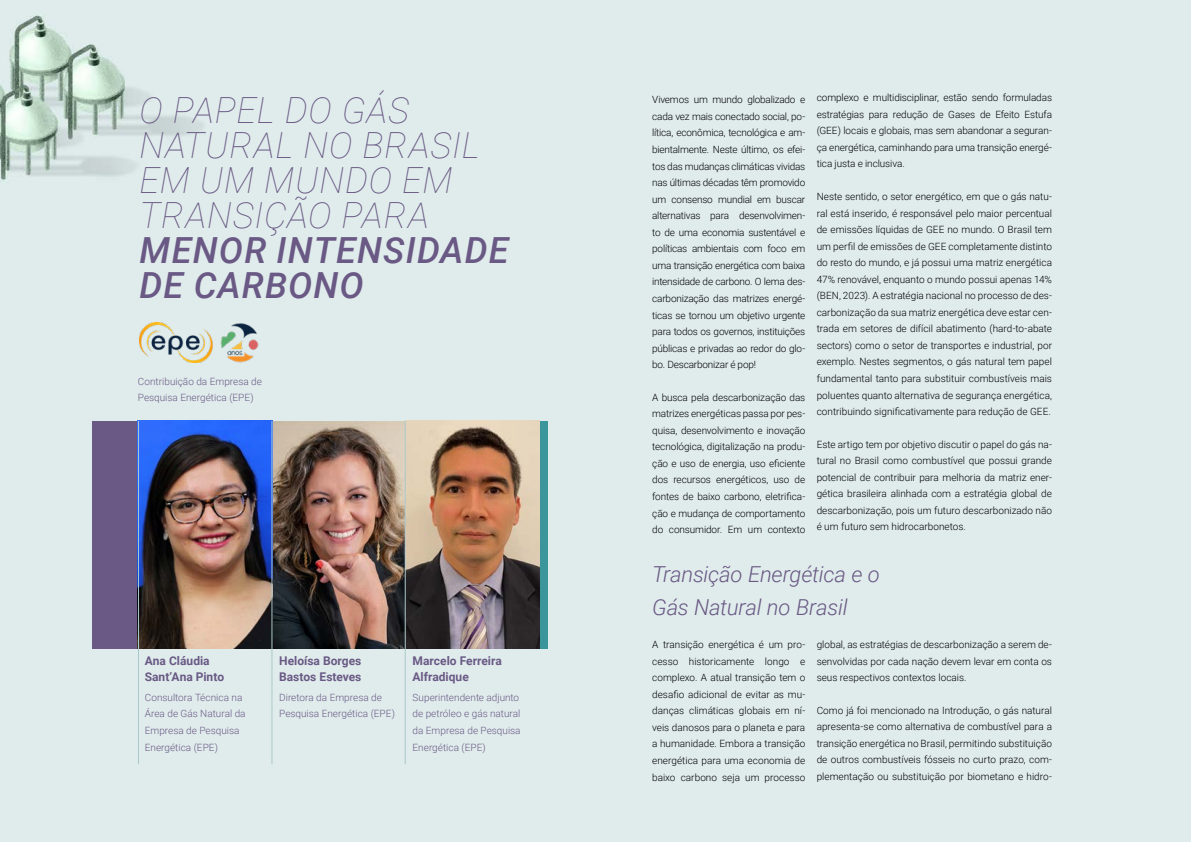
<style>
.page{position:relative;width:1191px;height:842px;background:#e0ecec}
.page>*{position:absolute;margin:0;border:0;box-sizing:border-box;transform-origin:0 0}
.t1{font:italic 100 36px/35.1px "Roboto";letter-spacing:.02em;color:#695984}
.t2{font:italic 500 36px/35.1px "Roboto";letter-spacing:.03em;color:#695984}
.t3{font:italic 300 22px/33.1px "Roboto";letter-spacing:-.01em;color:#695984}
.t4{font:700 12px/16.5px "Roboto";color:#695984}
.t5{font:300 10px/16.6px "Roboto";letter-spacing:-.005em;color:#000;text-align:justify}
.t6{font:300 10px/16.6px "Roboto";color:#695984}
</style>
<div class="page">
<div style="left:92px;top:421px;width:455px;height:227px;background:#695984"></div>
<div style="left:539px;top:421px;width:8px;height:227px;background:#3b969b"></div>
<img style="left:139px;top:421px;width:400px;height:227px">
<img style="left:139px;top:322px;width:127px;height:40px">
<hr style="left:405px;top:421px;width:1px;height:343px;background:#acc8cc">
<hr style="left:271px;top:421px;width:1px;height:343px;background:#acc8cc">
<hr style="left:138px;top:421px;width:1px;height:343px;background:#acc8cc">
<h1 class="t1" style="left:140px;top:91px;width:342px">O PAPEL DO GÁS<br>NATURAL NO BRASIL<br>EM UM MUNDO EM<br>TRANSIÇÃO PARA</h1>
<h1 class="t2" style="left:140px;top:232px;width:371px">MENOR INTENSIDADE<br>DE CARBONO</h1>
<p class="t6" style="left:138px;top:373px;width:126px">Contribuição da Empresa de<br>Pesquisa Energética (EPE)</p>
<p class="t4" style="left:145px;top:652px;width:81px">Ana Cláudia<br>Sant’Ana Pinto</p>
<p class="t6" style="left:145px;top:689px;width:102px">Consultora Técnica na<br>Área de Gás Natural da<br>Empresa de Pesquisa<br>Energética (EPE)</p>
<p class="t4" style="left:279px;top:652px;width:84px">Heloísa Borges<br>Bastos Esteves</p>
<p class="t6" style="left:279px;top:689px;width:117px">Diretora da Empresa de<br>Pesquisa Energética (EPE)</p>
<p class="t4" style="left:412px;top:652px;width:91px">Marcelo Ferreira<br>Alfradique</p>
<p class="t6" style="left:412px;top:689px;width:110px">Superintendente adjunto de petróleo e gás natural da Empresa de Pesquisa<br>Energética (EPE)</p>
<p class="t5" style="left:652px;top:91px;width:155px">Vivemos um mundo globalizado e cada vez mais conectado social, po&shy;lítica, econômica, tecnológica e am&shy;bientalmente. Neste último, os efei&shy;tos das mudanças climáticas vividas nas últimas décadas têm promovido um consenso mundial em buscar alternativas para desenvolvimen&shy;to de uma economia sustentável e políticas ambientais com foco em uma transição energética com baixa intensidade de carbono. O lema des&shy;carbonização das matrizes energé&shy;ticas se tornou um objetivo urgente para todos os governos, instituições públicas e privadas ao redor do glo&shy;bo. Descarbonizar é pop!</p>
<p class="t5" style="left:652px;top:388px;width:155px">A busca pela descarbonização das matrizes energéticas passa por pes&shy;quisa, desenvolvimento e inovação tecnológica, digitalização na produ&shy;ção e uso de energia, uso eficiente dos recursos energéticos, uso de fontes de baixo carbono, eletrifica&shy;ção e mudança de comportamento do consumidor. Em um contexto</p>
<p class="t5" style="left:816px;top:89px;width:237px">complexo e multidisciplinar, estão sendo formuladas estratégias para redução de Gases de Efeito Estufa (GEE) locais e globais, mas sem abandonar a seguran&shy;ça energética, caminhando para uma transição energé&shy;tica justa e inclusiva.</p>
<p class="t5" style="left:816px;top:188px;width:237px">Neste sentido, o setor energético, em que o gás natu&shy;ral está inserido, é responsável pelo maior percentual de emissões líquidas de GEE no mundo. O Brasil tem um perfil de emissões de GEE completamente distinto do resto do mundo, e já possui uma matriz energética 47% renovável, enquanto o mundo possui apenas 14% (BEN, 2023). A estratégia nacional no processo de des&shy;carbonização da sua matriz energética deve estar cen&shy;trada em setores de difícil abatimento (hard-to-abate sectors) como o setor de transportes e industrial, por exemplo. Nestes segmentos, o gás natural tem papel fundamental tanto para substituir combustíveis mais poluentes quanto alternativa de segurança energética, contribuindo significativamente para redução de GEE.</p>
<p class="t5" style="left:816px;top:435px;width:237px">Este artigo tem por objetivo discutir o papel do gás na&shy;tural no Brasil como combustível que possui grande potencial de contribuir para melhoria da matriz ener&shy;gética brasileira alinhada com a estratégia global de descarbonização, pois um futuro descarbonizado não é um futuro sem hidrocarbonetos.</p>
<h2 class="t3" style="left:652px;top:557px;width:229px">Transição Energética e o<br>Gás Natural no Brasil</h2>
<p class="t5" style="left:652px;top:636px;width:155px">A transição energética é um pro&shy;cesso historicamente longo e complexo. A atual transição tem o desafio adicional de evitar as mu&shy;danças climáticas globais em ní&shy;veis danosos para o planeta e para a humanidade. Embora a transição energética para uma economia de baixo carbono seja um processo</p>
<p class="t5" style="left:816px;top:636px;width:237px">global, as estratégias de descarbonização a serem de&shy;senvolvidas por cada nação devem levar em conta os seus respectivos contextos locais.</p>
<p class="t5" style="left:816px;top:702px;width:237px">Como já foi mencionado na Introdução, o gás natural apresenta-se como alternativa de combustível para a transição energética no Brasil, permitindo substituição de outros combustíveis fósseis no curto prazo, com&shy;plementação ou substituição por biometano e hidro-</p>
</div>
